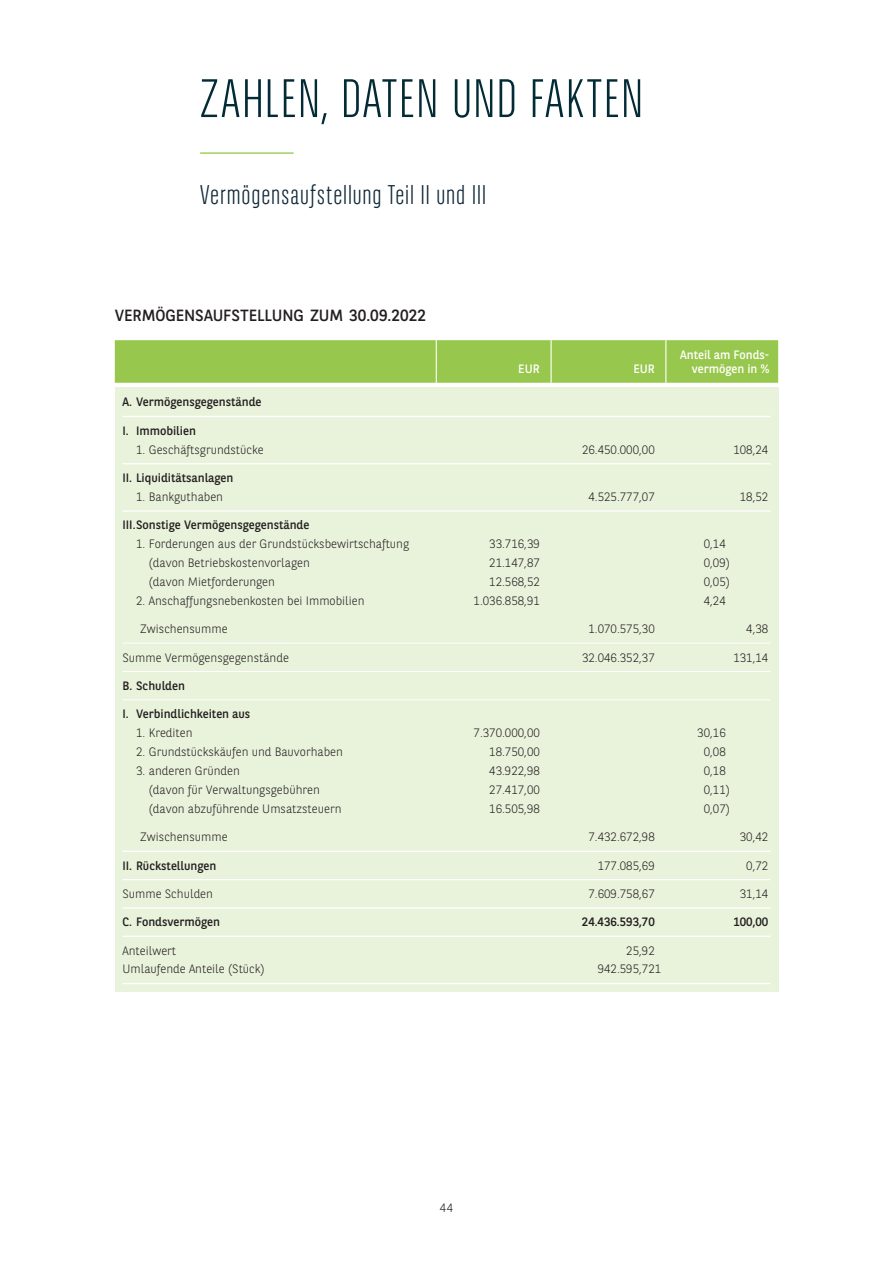
<style>
.page{position:relative;width:893px;height:1263px;background:#fff}
.page>*{position:absolute;margin:0;border:0;box-sizing:border-box;transform-origin:0 0}
.t1{font:300 54px "BNPP Sans Condensed";letter-spacing:.025em;color:#032b36}
.t2{font:300 27px "BNPP Sans Condensed";letter-spacing:.035em;color:#0e2736}
.t3{font:16.2px "BNPP Sans";letter-spacing:-.005em;color:#231f20}
.t4{font:300 12.15px "BNPP Sans";color:#231f20}
.t5{font:12.15px "BNPP Sans";color:#231f20}
.t6{font:12.15px "BNPP Sans";color:#fff}
.t7{font:300 12px "BNPP Sans";color:#231f20}
</style>
<div class="page">
<hr style="left:200px;top:152px;width:94px;height:2px;background:#96ca4e">
<div style="left:115px;top:340px;width:663px;height:43px;background:#97c74c"></div>
<div style="left:115px;top:387px;width:663px;height:605px;background:#e9f2db"></div>
<hr style="left:122px;top:416px;width:648px;height:1px;background:#fff">
<hr style="left:122px;top:463px;width:648px;height:1px;background:#fff">
<hr style="left:122px;top:510px;width:648px;height:2px;background:#fff">
<hr style="left:122px;top:643px;width:648px;height:1px;background:#fff">
<hr style="left:122px;top:671px;width:648px;height:1px;background:#fff">
<hr style="left:122px;top:699px;width:648px;height:1px;background:#fff">
<hr style="left:122px;top:850px;width:648px;height:2px;background:#fff">
<hr style="left:122px;top:879px;width:648px;height:1px;background:#fff">
<hr style="left:122px;top:907px;width:648px;height:2px;background:#fff">
<hr style="left:122px;top:936px;width:648px;height:1px;background:#fff">
<hr style="left:122px;top:983px;width:648px;height:1px;background:#fff">
<hr style="left:436px;top:340px;width:1px;height:43px;background:#fff">
<hr style="left:550px;top:340px;width:2px;height:43px;background:#fff">
<hr style="left:665px;top:340px;width:1px;height:43px;background:#fff">
<h1 class="t1" style="left:200px;top:65px;width:445px">ZAHLEN, DATEN UND FAKTEN</h1>
<h2 class="t2" style="left:200px;top:178px;width:288px">Vermögensaufstellung Teil II und III</h2>
<h3 class="t3" style="left:115px;top:305px;width:313px">VERMÖGENSAUFSTELLUNG ZUM 30.09.2022</h3>
<p class="t6" style="left:680px;top:347px;width:91px">Anteil am Fonds-</p>
<p class="t6" style="left:518px;top:361px;width:23px">EUR</p>
<p class="t6" style="left:634px;top:361px;width:23px">EUR</p>
<p class="t6" style="left:692px;top:361px;width:79px">vermögen in %</p>
<p class="t5" style="left:122px;top:394px;width:141px">A. Vermögensgegenstände</p>
<p class="t5" style="left:122px;top:422px;width:75px">I. Immobilien</p>
<p class="t4" style="left:136px;top:441px;width:129px">1. Geschäftsgrundstücke</p>
<p class="t4" style="left:582px;top:441px;width:74px">26.450.000,00</p>
<p class="t4" style="left:733px;top:441px;width:36px">108,24</p>
<p class="t5" style="left:122px;top:469px;width:112px">II. Liquiditätsanlagen</p>
<p class="t4" style="left:136px;top:488px;width:89px">1. Bankguthaben</p>
<p class="t4" style="left:588px;top:488px;width:68px">4.525.777,07</p>
<p class="t4" style="left:740px;top:488px;width:30px">18,52</p>
<p class="t5" style="left:122px;top:517px;width:188px">III. Sonstige Vermögensgegenstände</p>
<p class="t4" style="left:136px;top:536px;width:275px">1. Forderungen aus der Grundstücksbewirtschaftung</p>
<p class="t4" style="left:489px;top:536px;width:52px">33.716,39</p>
<p class="t4" style="left:704px;top:536px;width:24px">0,14</p>
<p class="t4" style="left:149px;top:554px;width:163px">(davon Betriebskostenvorlagen</p>
<p class="t4" style="left:489px;top:554px;width:52px">21.147,87</p>
<p class="t4" style="left:704px;top:554px;width:28px">0,09)</p>
<p class="t4" style="left:149px;top:573px;width:128px">(davon Mietforderungen</p>
<p class="t4" style="left:489px;top:573px;width:52px">12.568,52</p>
<p class="t4" style="left:704px;top:573px;width:28px">0,05)</p>
<p class="t4" style="left:136px;top:592px;width:230px">2. Anschaffungsnebenkosten bei Immobilien</p>
<p class="t4" style="left:474px;top:592px;width:68px">1.036.858,91</p>
<p class="t4" style="left:704px;top:592px;width:24px">4,24</p>
<p class="t4" style="left:140px;top:621px;width:89px">Zwischensumme</p>
<p class="t4" style="left:588px;top:621px;width:68px">1.070.575,30</p>
<p class="t4" style="left:746px;top:621px;width:24px">4,38</p>
<p class="t4" style="left:122px;top:649px;width:168px">Summe Vermögensgegenstände</p>
<p class="t4" style="left:582px;top:649px;width:74px">32.046.352,37</p>
<p class="t4" style="left:733px;top:649px;width:36px">131,14</p>
<p class="t5" style="left:122px;top:677px;width:64px">B. Schulden</p>
<p class="t5" style="left:122px;top:706px;width:129px">I. Verbindlichkeiten aus</p>
<p class="t4" style="left:136px;top:725px;width:58px">1. Krediten</p>
<p class="t4" style="left:474px;top:725px;width:68px">7.370.000,00</p>
<p class="t4" style="left:697px;top:725px;width:30px">30,16</p>
<p class="t4" style="left:136px;top:743px;width:208px">2. Grundstückskäufen und Bauvorhaben</p>
<p class="t4" style="left:489px;top:743px;width:52px">18.750,00</p>
<p class="t4" style="left:704px;top:743px;width:24px">0,08</p>
<p class="t4" style="left:136px;top:762px;width:105px">3. anderen Gründen</p>
<p class="t4" style="left:489px;top:762px;width:52px">43.922,98</p>
<p class="t4" style="left:704px;top:762px;width:24px">0,18</p>
<p class="t4" style="left:149px;top:781px;width:172px">(davon für Verwaltungsgebühren</p>
<p class="t4" style="left:489px;top:781px;width:52px">27.417,00</p>
<p class="t4" style="left:704px;top:781px;width:28px">0,11)</p>
<p class="t4" style="left:149px;top:800px;width:194px">(davon abzuführende Umsatzsteuern</p>
<p class="t4" style="left:489px;top:800px;width:52px">16.505,98</p>
<p class="t4" style="left:704px;top:800px;width:28px">0,07)</p>
<p class="t4" style="left:140px;top:829px;width:89px">Zwischensumme</p>
<p class="t4" style="left:588px;top:829px;width:68px">7.432.672,98</p>
<p class="t4" style="left:740px;top:829px;width:30px">30,42</p>
<p class="t5" style="left:122px;top:857px;width:95px">II. Rückstellungen</p>
<p class="t4" style="left:598px;top:857px;width:59px">177.085,69</p>
<p class="t4" style="left:746px;top:857px;width:24px">0,72</p>
<p class="t4" style="left:122px;top:885px;width:92px">Summe Schulden</p>
<p class="t4" style="left:588px;top:885px;width:68px">7.609.758,67</p>
<p class="t4" style="left:740px;top:885px;width:30px">31,14</p>
<p class="t5" style="left:122px;top:914px;width:99px">C. Fondsvermögen</p>
<p class="t5" style="left:582px;top:914px;width:74px">24.436.593,70</p>
<p class="t5" style="left:733px;top:914px;width:37px">100,00</p>
<p class="t4" style="left:122px;top:942px;width:55px">Anteilwert</p>
<p class="t4" style="left:626px;top:942px;width:30px">25,92</p>
<p class="t4" style="left:122px;top:961px;width:144px">Umlaufende Anteile (Stück)</p>
<p class="t4" style="left:598px;top:961px;width:65px">942.595,721</p>
<p class="t7" style="left:440px;top:1199px;width:15px">44</p>
</div>
